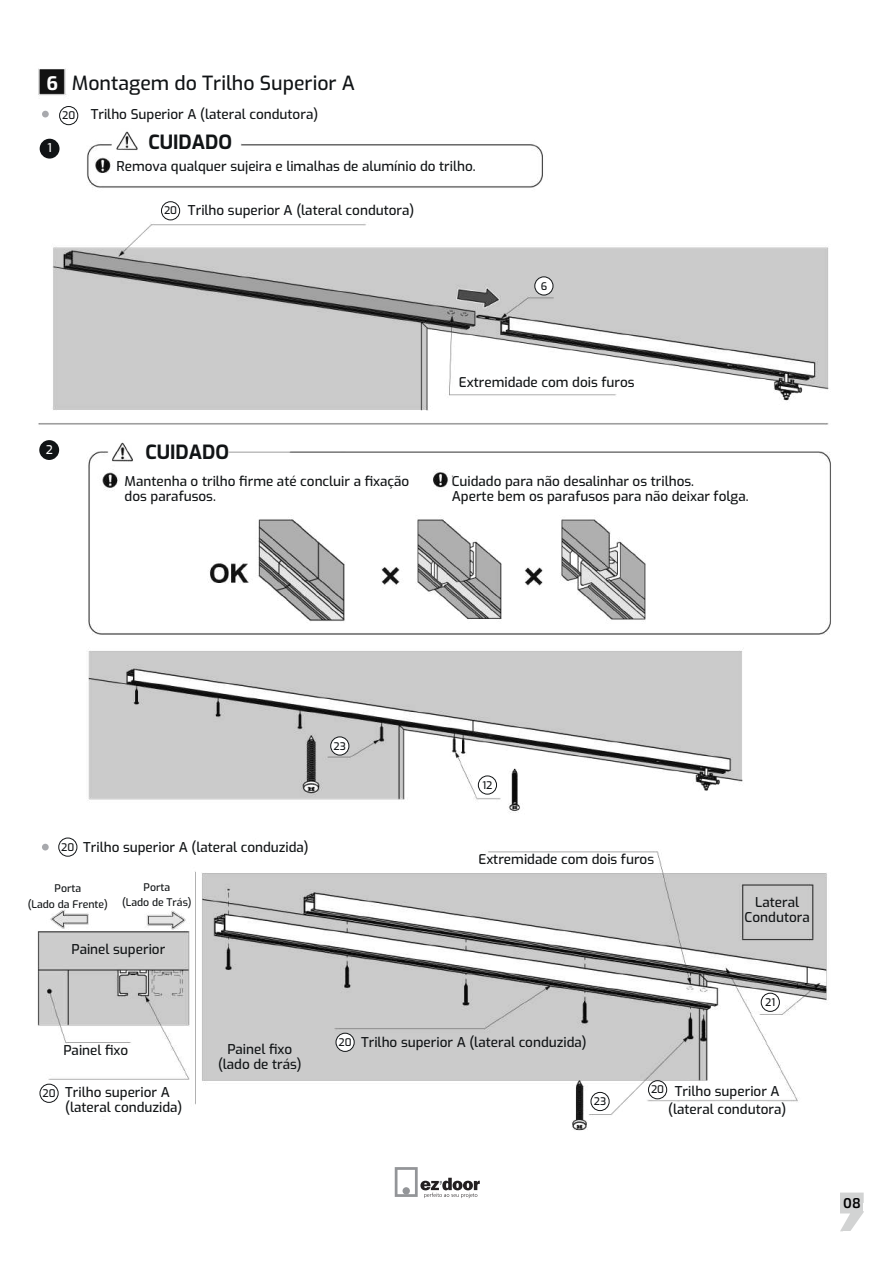
<style>
.page{position:relative;width:893px;height:1263px;background:#fff}
.page>*{position:absolute;margin:0;border:0;box-sizing:border-box;transform-origin:0 0}
.t1{font:19.5px "Exo";color:#111416}
.t2{font:600 14.25px "Exo 2";color:#000001}
.t3{font:13.5px/15px "Exo";color:#111416}
.t4{font:12px "Exo";color:#fff}
.t5{font:10.5px/15.1px "Exo";color:#111416;text-align:center}
.s1{font-family:"Exo 2";font-weight:700;font-size:19.8px;color:#fff}
</style>
<div class="page">
<svg style="left:395px;top:1191px;width:83px;height:7px"></svg>
<div style="left:403px;top:1187px;width:7px;height:7px;background:#939598;border-radius:50%"></div>
<img style="left:37px;top:68px;width:794px;height:1123px">
<div style="left:42px;top:111px;width:7px;height:6px;background:#a8a9ad;border-radius:50%"></div>
<div style="left:161px;top:202px;width:19px;height:18px;background:#fff;border-radius:50%"></div>
<div style="left:161px;top:201px;width:19px;height:19px;border:1px solid #111416;border-radius:50%"></div>
<div style="left:40px;top:139px;width:20px;height:20px;background:#111416;border-radius:50%"></div>
<div style="left:60px;top:106px;width:18px;height:19px;background:#fff;border-radius:50%"></div>
<div style="left:59px;top:106px;width:19px;height:19px;border:1px solid #111416;border-radius:50%"></div>
<div style="left:535px;top:277px;width:18px;height:18px;background:#fff;border-radius:50%"></div>
<div style="left:534px;top:276px;width:19px;height:19px;border:1px solid #111416;border-radius:50%"></div>
<div style="left:39px;top:440px;width:20px;height:20px;background:#111416;border-radius:50%"></div>
<div style="left:331px;top:737px;width:18px;height:18px;background:#fff;border-radius:50%"></div>
<div style="left:330px;top:736px;width:19px;height:19px;border:1px solid #111416;border-radius:50%"></div>
<div style="left:478px;top:776px;width:19px;height:18px;background:#fff;border-radius:50%"></div>
<div style="left:478px;top:775px;width:19px;height:19px;border:1px solid #111416;border-radius:50%"></div>
<div style="left:59px;top:838px;width:18px;height:18px;background:#fff;border-radius:50%"></div>
<div style="left:58px;top:837px;width:19px;height:20px;border:1px solid #111416;border-radius:50%"></div>
<div style="left:42px;top:844px;width:7px;height:6px;background:#a8a9ad;border-radius:50%"></div>
<div style="left:40px;top:1084px;width:18px;height:18px;background:#fff;border-radius:50%"></div>
<div style="left:40px;top:1084px;width:19px;height:19px;border:1px solid #111416;border-radius:50%"></div>
<div style="left:336px;top:1033px;width:18px;height:18px;background:#fff;border-radius:50%"></div>
<div style="left:336px;top:1033px;width:19px;height:19px;border:1px solid #111416;border-radius:50%"></div>
<div style="left:648px;top:1081px;width:19px;height:18px;background:#fff;border-radius:50%"></div>
<div style="left:648px;top:1080px;width:19px;height:19px;border:1px solid #111416;border-radius:50%"></div>
<div style="left:761px;top:993px;width:18px;height:18px;background:#fff;border-radius:50%"></div>
<div style="left:761px;top:993px;width:19px;height:19px;border:1px solid #111416;border-radius:50%"></div>
<div style="left:591px;top:1092px;width:18px;height:18px;background:#fff;border-radius:50%"></div>
<div style="left:591px;top:1092px;width:19px;height:19px;border:1px solid #111416;border-radius:50%"></div>
<svg style="left:840px;top:1192px;width:24px;height:39px"></svg>
<h1 class="t1" style="left:47px;top:69px;width:310px"><span class="s1">6</span> Montagem do Trilho Superior A</h1>
<p class="t4" style="left:47px;top:139px;width:6px">1</p>
<p class="t5" style="left:62px;top:107px;width:15px">20</p>
<p class="t3" style="left:91px;top:106px;width:229px">Trilho Superior A (lateral condutora)</p>
<h1 class="t1" style="left:148px;top:127px;width:85px">CUIDADO</h1>
<p class="t3" style="left:117px;top:158px;width:361px">Remova qualquer sujeira e limalhas de alumínio do trilho.</p>
<p class="t3" style="left:188px;top:202px;width:228px">Trilho superior A (lateral condutora)</p>
<p class="t5" style="left:164px;top:203px;width:15px">20</p>
<p class="t5" style="left:541px;top:278px;width:8px">6</p>
<p class="t4" style="left:46px;top:441px;width:9px">2</p>
<h1 class="t1" style="left:145px;top:438px;width:85px">CUIDADO</h1>
<p class="t3" style="left:459px;top:374px;width:177px">Extremidade com dois furos</p>
<p class="t3" style="left:125px;top:472px;width:286px">Mantenha o trilho firme até concluir a fixação dos parafusos.</p>
<p class="t3" style="left:452px;top:473px;width:298px">Cuidado para não desalinhar os trilhos.<br>Aperte bem os parafusos para não deixar folga.</p>
<p class="t5" style="left:334px;top:738px;width:14px">23</p>
<p class="t3" style="left:83px;top:839px;width:227px">Trilho superior A (lateral conduzida)</p>
<p class="t5" style="left:28px;top:880px;width:82px">Porta<br>(Lado da Frente)</p>
<p class="t5" style="left:122px;top:879px;width:71px">Porta<br>(Lado de Trás)</p>
<p class="t5" style="left:61px;top:839px;width:15px">20</p>
<p class="t3" style="left:71px;top:941px;width:95px">Painel superior</p>
<p class="t5" style="left:482px;top:777px;width:12px">12</p>
<p class="t3" style="left:478px;top:851px;width:177px">Extremidade com dois furos</p>
<p class="t3" style="left:63px;top:1042px;width:66px">Painel fixo</p>
<p class="t3" style="left:218px;top:1041px;width:85px;text-align:center">Painel fixo (lado de trás)</p>
<p class="t5" style="left:339px;top:1034px;width:15px">20</p>
<p class="t3" style="left:361px;top:1034px;width:227px">Trilho superior A (lateral conduzida)</p>
<p class="t3" style="left:745px;top:893px;width:67px;text-align:center">Lateral<br>Condutora</p>
<p class="t5" style="left:765px;top:994px;width:12px">21</p>
<p class="t5" style="left:43px;top:1085px;width:15px">20</p>
<p class="t3" style="left:65px;top:1084px;width:119px">Trilho superior A (lateral conduzida)</p>
<p class="t3" style="left:668px;top:1081px;width:120px;line-height:18px;text-align:center">Trilho superior A (lateral condutora)</p>
<p class="t5" style="left:651px;top:1081px;width:15px">20</p>
<p class="t5" style="left:594px;top:1093px;width:14px">23</p>
<p class="t2" style="left:843px;top:1195px;width:19px">08</p>
</div>
